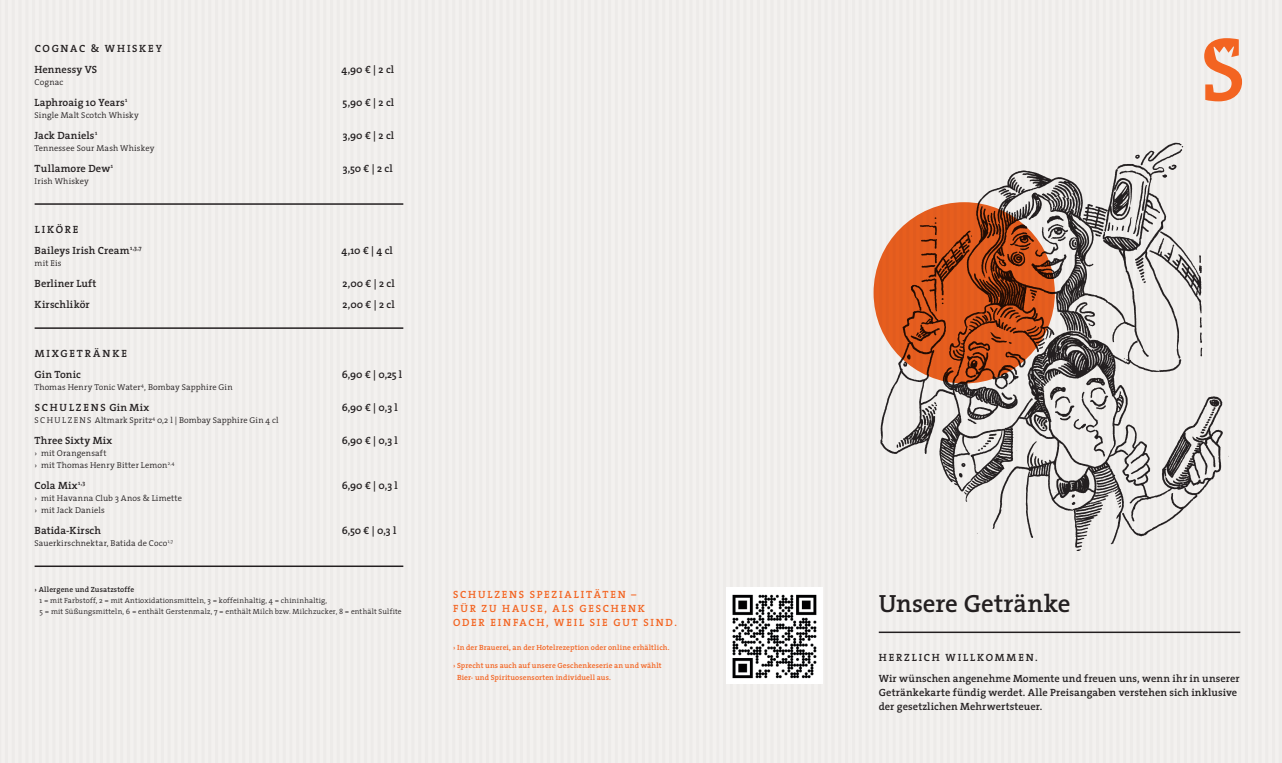
<style>
.page{position:relative;width:1282px;height:763px;background:#f0eeec}
.page>*{position:absolute;margin:0;border:0;box-sizing:border-box;transform-origin:0 0}
.t1{font:600 25px "The Serif";color:#231f20}
.t2{font:600 10.5px/21px "The Serif";letter-spacing:.015em;color:#231f20}
.t3{font:600 10.5px/14px "The Serif";letter-spacing:.17em;color:#f36421}
.t4{font:600 10.5px/21px "The Serif";letter-spacing:.165em;color:#231f20}
.t5{font:600 10.5px/21px "The Serif";letter-spacing:.155em;color:#231f20}
.t6{font:300 8.5px/12px "The Serif";letter-spacing:.015em;color:#231f20}
.t7{font:300 7.5px/11px "The Serif";letter-spacing:.025em;color:#231f20}
.t8{font:600 7.5px/12px "The Serif";letter-spacing:.01em;color:#f36421}
.t9{font:600 7.5px "The Serif";letter-spacing:.015em;color:#231f20}
</style>
<div class="page">
<hr style="left:35px;top:203px;width:368px;height:2px;background:#231f20">
<hr style="left:35px;top:327px;width:368px;height:2px;background:#231f20">
<hr style="left:35px;top:565px;width:368px;height:2px;background:#231f20">
<hr style="left:878px;top:631px;width:362px;height:2px;background:#231f20">
<img style="left:726px;top:587px;width:96px;height:96px">
<img style="left:873px;top:130px;width:358px;height:420px">
<svg style="left:873px;top:202px;width:181px;height:181px;background:#bb4c19"></svg>
<p class="t5" style="left:35px;top:37px;width:129px">COGNAC &amp; WHISKEY<br>Hennessy VS</p>
<p class="t2" style="left:341px;top:58px;width:54px">4,90 € | 2 cl</p>
<p class="t6" style="left:35px;top:76px;width:30px">Cognac</p>
<p class="t2" style="left:35px;top:91px;width:94px">Laphroaig 10 Years<sup>1</sup></p>
<p class="t2" style="left:342px;top:91px;width:53px">5,90 € | 2 cl</p>
<p class="t6" style="left:35px;top:109px;width:106px">Single Malt Scotch Whisky</p>
<p class="t2" style="left:35px;top:124px;width:64px">Jack Daniels<sup>1</sup></p>
<p class="t2" style="left:343px;top:124px;width:53px">3,90 € | 2 cl</p>
<p class="t6" style="left:35px;top:142px;width:121px">Tennessee Sour Mash Whiskey</p>
<p class="t2" style="left:35px;top:157px;width:80px">Tullamore Dew<sup>1</sup></p>
<p class="t2" style="left:343px;top:157px;width:52px">3,50 € | 2 cl</p>
<p class="t6" style="left:35px;top:175px;width:56px">Irish Whiskey</p>
<p class="t2" style="left:35px;top:218px;width:109px">LIKÖRE<br>Baileys Irish Cream<sup>1,3,7</sup></p>
<p class="t2" style="left:341px;top:239px;width:53px">4,10 € | 4 cl</p>
<p class="t6" style="left:35px;top:257px;width:28px">mit Eis</p>
<p class="t2" style="left:35px;top:272px;width:63px">Berliner Luft</p>
<p class="t2" style="left:342px;top:272px;width:54px">2,00 € | 2 cl</p>
<p class="t2" style="left:35px;top:293px;width:57px">Kirschlikör</p>
<p class="t2" style="left:342px;top:293px;width:54px">2,00 € | 2 cl</p>
<p class="t4" style="left:35px;top:342px;width:94px">MIXGETRÄNKE<br>Gin Tonic</p>
<p class="t2" style="left:341px;top:363px;width:62px">6,90 € | 0,25 l</p>
<p class="t6" style="left:35px;top:381px;width:199px">Thomas Henry Tonic Water<sup>4</sup>, Bombay Sapphire Gin</p>
<p class="t4" style="left:35px;top:396px;width:116px">SCHULZENS Gin Mix</p>
<p class="t2" style="left:341px;top:396px;width:58px">6,90 € | 0,3 l</p>
<p class="t6" style="left:35px;top:414px;width:245px">S C H U L Z E N S Altmark Spritz<sup>4</sup> 0,2 l | Bombay Sapphire Gin 4 cl</p>
<p class="t2" style="left:35px;top:429px;width:79px">Three Sixty Mix</p>
<p class="t2" style="left:341px;top:429px;width:58px">6,90 € | 0,3 l</p>
<p class="t6" style="left:35px;top:447px;width:141px">› mit Orangensaft<br>› mit Thomas Henry Bitter Lemon<sup>2,4</sup></p>
<p class="t2" style="left:35px;top:474px;width:52px">Cola Mix<sup>1,3</sup></p>
<p class="t2" style="left:341px;top:474px;width:58px">6,90 € | 0,3 l</p>
<p class="t6" style="left:35px;top:492px;width:149px">› mit Havanna Club 3 Anos &amp; Limette › mit Jack Daniels</p>
<p class="t2" style="left:35px;top:519px;width:68px">Batida-Kirsch</p>
<p class="t2" style="left:341px;top:519px;width:56px">6,50 € | 0,3 l</p>
<p class="t6" style="left:35px;top:537px;width:140px">Sauerkirschnektar, Batida de Coco<sup>1,7</sup></p>
<p class="t9" style="left:35px;top:583px;width:101px">› Allergene und Zusatzstoffe</p>
<p class="t7" style="left:40px;top:594px;width:363px">1 = mit Farbstoff, 2 = mit Antioxidationsmitteln, 3 = koffeinhaltig, 4 = chininhaltig,<br>5 = mit Süßungsmitteln, 6 = enthält Gerstenmalz, 7 = enthält Milch bzw. Milchzucker, 8 = enthält Sulfite</p>
<p class="t3" style="left:453px;top:587px;width:225px">SCHULZENS SPEZIALITÄTEN –<br>FÜR ZU HAUSE, ALS GESCHENK<br>ODER EINFACH, WEIL SIE GUT SIND.</p>
<p class="t8" style="left:453px;top:641px;width:218px">› In der Brauerei, an der Hotelrezeption oder online erhältlich.</p>
<p class="t8" style="left:457px;top:659px;width:206px;text-indent:-4px">› Sprecht uns auch auf unsere Geschenkeserie an und wählt<br>Bier- und Spirituosensorten individuell aus.</p>
<h1 class="t1" style="left:878px;top:582px;width:193px">Unsere Getränke</h1>
<p class="t2" style="left:878px;top:646px;width:362px">HERZLICH WILLKOMMEN.<br>Wir wünschen angenehme Momente und freuen uns, wenn ihr in unserer</p>
<p class="t2" style="left:878px;top:685px;width:360px;line-height:14px">Getränkekarte fündig werdet. Alle Preisangaben verstehen sich inklusive der gesetzlichen Mehrwertsteuer.</p>
</div>
